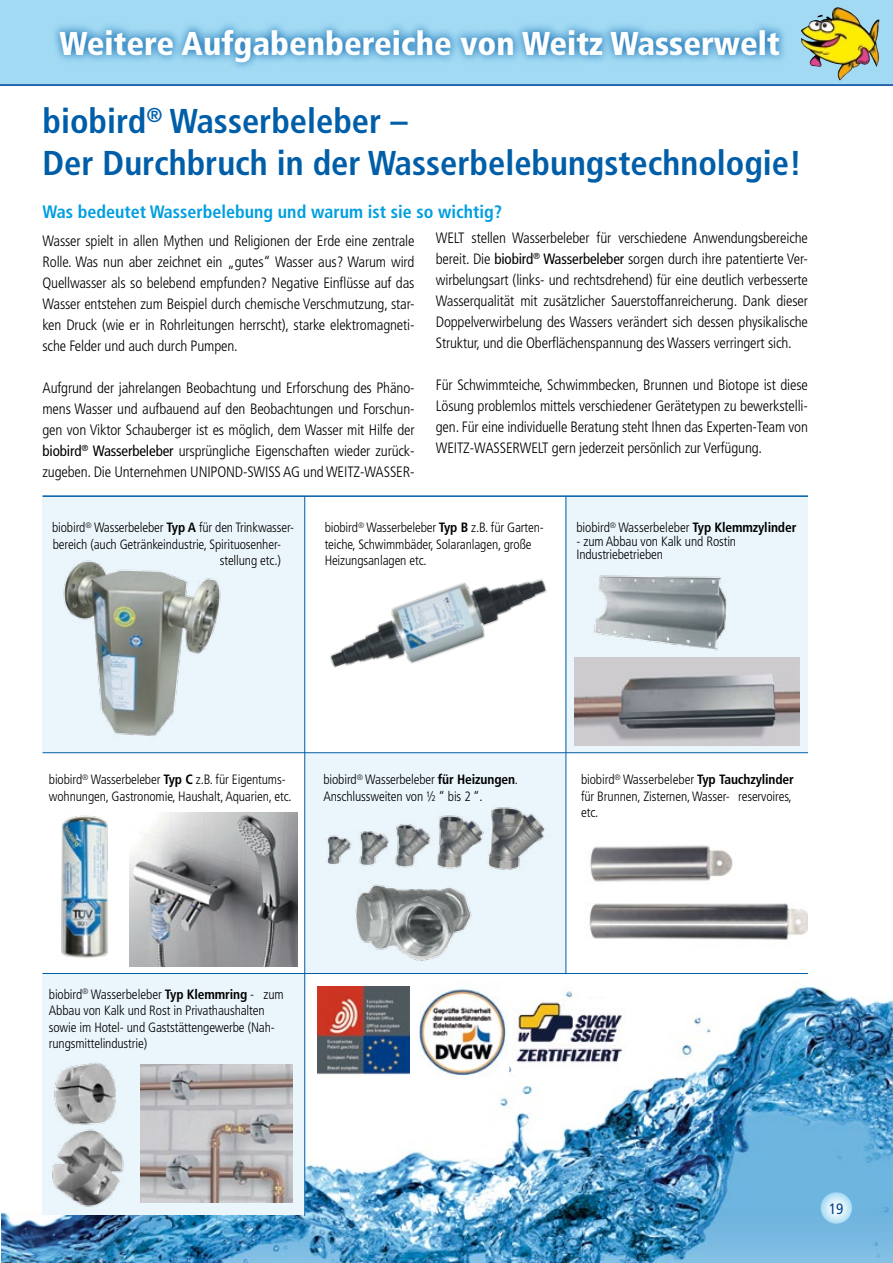
<style>
.page{position:relative;width:893px;height:1263px;background:#fff}
.page>*{position:absolute;margin:0;border:0;box-sizing:border-box;transform-origin:0 0}
.t1{font:700 condensed 34.5px/41.4px "Frutiger";color:#005ea8}
.t2{font:900 condensed 33px "Frutiger";color:#fff}
.t3{font:700 condensed 18px "Frutiger";color:#009ee0}
.t4{font:300 condensed 15px/21px "Frutiger";letter-spacing:-.01em;color:#000;text-align:justify}
.t5{font:condensed 15px "Frutiger";color:#004494}
.t6{font:300 condensed 13.5px/16.5px "Frutiger";letter-spacing:-.01em;color:#000}
.t7{font:300 condensed 7.8px "Frutiger";color:#000}
.s1{font-weight:400}
.s2{font-weight:700}
</style>
<div class="page">
<div style="left:0;top:0;width:893px;height:85px;background:#a2daf4"></div>
<svg style="left:54px;top:24px;width:730px;height:44px"></svg>
<img style="left:801px;top:7px;width:78px;height:73px">
<hr style="left:0;top:84px;width:893px;height:2px;background:#004494">
<div style="left:566px;top:495px;width:242px;height:258px;background:#ebf6fc"></div>
<img style="left:1px;top:889px;width:892px;height:374px">
<div style="left:43px;top:974px;width:262px;height:241px;background:#ebf6fc"></div>
<div style="left:305px;top:753px;width:261px;height:220px;background:#ebf6fc"></div>
<div style="left:43px;top:495px;width:262px;height:258px;background:#ebf6fc"></div>
<svg style="left:821px;top:1192px;width:31px;height:32px"></svg>
<img style="left:63px;top:560px;width:158px;height:176px">
<hr style="left:43px;top:495px;width:765px;height:2px;background:#005ea8">
<img style="left:44px;top:815px;width:82px;height:153px">
<img style="left:129px;top:812px;width:168px;height:154px">
<img style="left:52px;top:1062px;width:72px;height:145px">
<img style="left:140px;top:1065px;width:152px;height:137px">
<img style="left:330px;top:579px;width:217px;height:89px">
<img style="left:326px;top:807px;width:220px;height:63px">
<img style="left:355px;top:884px;width:117px;height:77px">
<img style="left:591px;top:575px;width:136px;height:83px">
<img style="left:583px;top:845px;width:225px;height:108px">
<hr style="left:304px;top:496px;width:1px;height:720px;background:#005ea8">
<hr style="left:566px;top:496px;width:1px;height:478px;background:#005ea8">
<hr style="left:43px;top:752px;width:765px;height:1px;background:#005ea8">
<hr style="left:43px;top:973px;width:765px;height:1px;background:#005ea8">
<img style="left:574px;top:658px;width:225px;height:87px">
<img style="left:318px;top:986px;width:92px;height:90px">
<img style="left:419px;top:983px;width:89px;height:94px">
<div style="left:512px;top:999px;width:113px;height:76px;background:#fff"></div>
<img style="left:516px;top:1000px;width:107px;height:63px">
<h2 class="t2" style="left:60px;top:24px;width:722px">Weitere Aufgabenbereiche von Weitz Wasserwelt</h2>
<h1 class="t1" style="left:43px;top:101px;width:761px">biobird<sup>®</sup> Wasserbeleber –<br>Der Durchbruch in der Wasserbelebungstechnologie!</h1>
<p class="t3" style="left:43px;top:201px;width:461px">Was bedeutet Wasserbelebung und warum ist sie so wichtig?</p>
<p class="t4" style="left:436px;top:227px;width:374px">WELT stellen Wasserbeleber für verschiedene Anwendungsbereiche bereit. Die <span class="s1">biobird</span><sup>®</sup> <span class="s1">Wasserbeleber</span> sorgen durch ihre patentierte Ver&shy;wirbelungsart (links- und rechtsdrehend) für eine deutlich verbesserte Wasserqualität mit zusätzlicher Sauerstoffanreicherung. Dank dieser Doppelverwirbelung des Wassers verändert sich dessen physikalische Struktur, und die Oberflächenspannung des Wassers verringert sich.</p>
<p class="t4" style="left:43px;top:230px;width:374px">Wasser spielt in allen Mythen und Religionen der Erde eine zentrale Rolle. Was nun aber zeichnet ein „gutes“ Wasser aus? Warum wird Quellwasser als so belebend empfunden? Negative Einflüsse auf das Wasser entstehen zum Beispiel durch chemische Verschmutzung, star&shy;ken Druck (wie er in Rohrleitungen herrscht), starke elektromagneti&shy;sche Felder und auch durch Pumpen.</p>
<p class="t4" style="left:43px;top:377px;width:374px">Aufgrund der jahrelangen Beobachtung und Erforschung des Phäno&shy;mens Wasser und aufbauend auf den Beobachtungen und Forschun&shy;gen von Viktor Schauberger ist es möglich, dem Wasser mit Hilfe der <span class="s1">biobird</span><sup>®</sup> <span class="s1">Wasserbeleber</span> ursprüngliche Eigenschaften wieder zurück&shy;zugeben. Die Unternehmen UNIPOND-SWISS AG und WEITZ-WASSER-</p>
<p class="t4" style="left:436px;top:374px;width:374px">Für Schwimmteiche, Schwimmbecken, Brunnen und Biotope ist diese Lösung problemlos mittels verschiedener Gerätetypen zu bewerkstelli&shy;gen. Für eine individuelle Beratung steht Ihnen das Experten-Team von WEITZ-WASSERWELT gern jederzeit persönlich zur Verfügung.</p>
<p class="t6" style="left:52px;top:519px;width:244px">biobird Wasserbeleber <span class="s2">Typ A</span> für den Trinkwasser-</p>
<p class="t7" style="left:85px;top:520px;width:8px">®</p>
<p class="t6" style="left:53px;top:536px;width:230px;text-align:right">bereich (auch Getränkeindustrie, Spirituosenher&shy;stellung etc.)</p>
<p class="t6" style="left:325px;top:519px;width:221px">biobird Wasserbeleber <span class="s2">Typ B</span> z.B. für Garten-</p>
<p class="t7" style="left:358px;top:520px;width:8px">®</p>
<p class="t6" style="left:325px;top:536px;width:208px">teiche, Schwimmbäder, Solaranlagen, große<br>Heizungsanlagen etc.</p>
<p class="t6" style="left:576px;top:519px;width:221px">biobird<sup>®</sup> Wasserbeleber <span class="s2">Typ Klemmzylinder</span></p>
<p class="t6" style="left:576px;top:534px;width:161px;line-height:13.5px">- zum Abbau von Kalk und Rostin<br>Industriebetrieben</p>
<p class="t6" style="left:49px;top:771px;width:238px">biobird Wasserbeleber <span class="s2">Typ C</span> z.B. für Eigentums-</p>
<p class="t7" style="left:82px;top:772px;width:8px">®</p>
<p class="t6" style="left:49px;top:788px;width:244px">wohnungen, Gastronomie, Haushalt, Aquarien, etc.</p>
<p class="t6" style="left:323px;top:771px;width:196px">biobird Wasserbeleber <span class="s2">für Heizungen</span>.</p>
<p class="t7" style="left:357px;top:772px;width:8px">®</p>
<p class="t6" style="left:323px;top:788px;width:161px">Anschlussweiten von ½ “ bis 2 “.</p>
<p class="t6" style="left:581px;top:771px;width:214px">biobird<sup>®</sup> Wasserbeleber <span class="s2">Typ Tauchzylinder </span>für Brunnen, Zisternen, Wasser- reservoires, etc.</p>
<p class="t6" style="left:49px;top:986px;width:236px">biobird<sup>®</sup> Wasserbeleber <span class="s2">Typ Klemmring</span> - zum Abbau von Kalk und Rost in Privathaushalten sowie im Hotel- und Gaststättengewerbe (Nah&shy;rungsmittelindustrie)</p>
<p class="t5" style="left:829px;top:1200px;width:16px">19</p>
</div>
